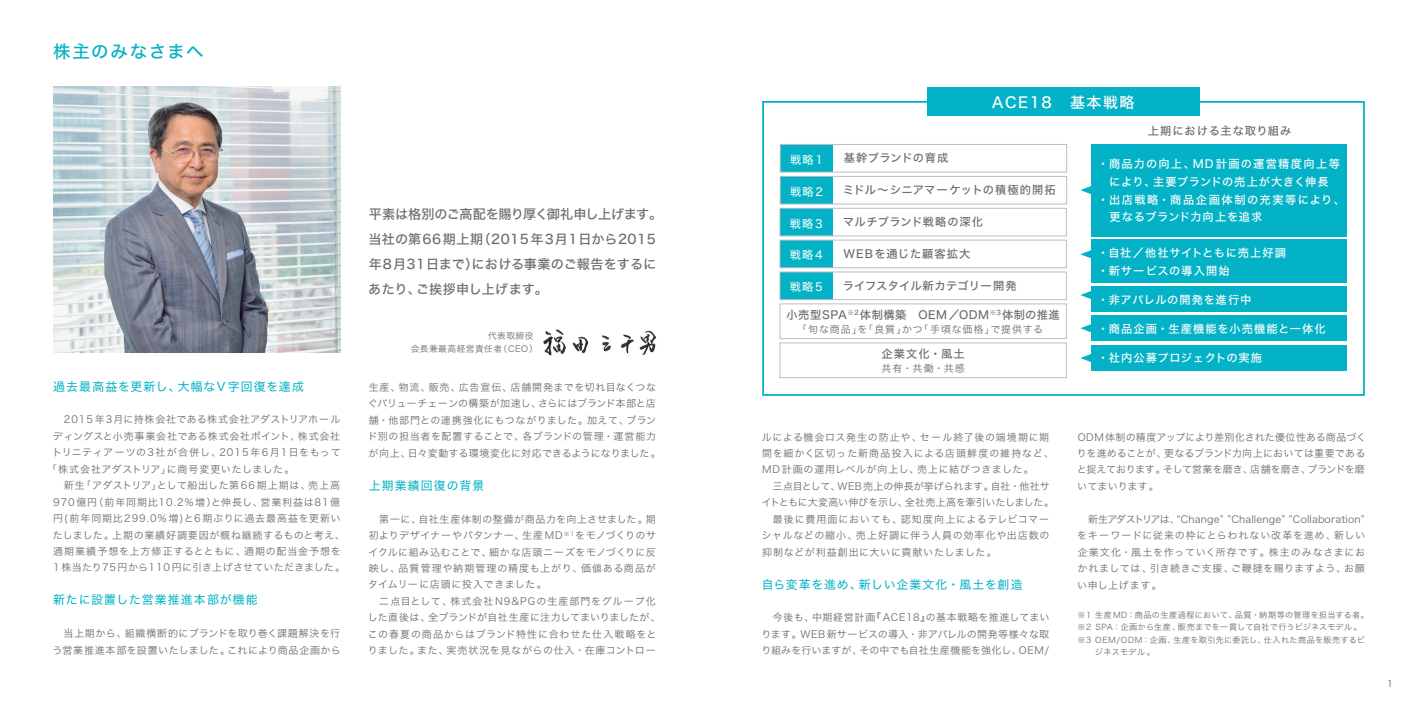
<style>
.page{position:relative;width:1418px;height:709px;background:#fff}
.page>*{position:absolute;margin:0;border:0;box-sizing:border-box;transform-origin:0 0}
._00_ttl{font:17.5px "Hira Kaku Std W5";letter-spacing:.095em;color:#03b2c6}
._00_ttl-2{font:15px "Hira Kaku Std W5";letter-spacing:.1em;color:#fff}
.t1{font:13.12px/25px "Hira Kaku Std W5";letter-spacing:.005em;color:#6c6d70;text-align:justify}
.t2{font:13.12px "Hira Kaku Std W5";letter-spacing:-.025em;color:#6c6d70}
.QA_03_para-1{font:11.88px "Hira Kaku Std W4";letter-spacing:.095em;color:#03b2c6}
.QA_03_para-1-2{font:11.88px "Hira Kaku Std W4";letter-spacing:.065em;color:#03b2c6}
._00_役員見出し01{font:11.25px/17.5px "Hira Kaku Std W5";letter-spacing:.09em;color:#fff;text-align:center}
.QA_03_para-1-3{font:11.25px "Hira Kaku Std W5";letter-spacing:.04em;color:#6c6d70}
._00_役員見出し01-2{font:11.25px "Hira Kaku Std W5";letter-spacing:.06em;color:#fff}
._00_役員見出し01-3{font:11.25px "Hira Kaku Std W4";letter-spacing:.125em;color:#fff}
.QA_03_para-1-4{font:11.25px "Hira Kaku Std W5";letter-spacing:.02em;color:#6c6d70}
.QA_03_para-1-5{font:11.25px "Hira Kaku Std W5";letter-spacing:.075em;color:#6c6d70}
.QA_03_para-1-6{font:11.25px "Hira Kaku Std W5";letter-spacing:.1em;color:#6c6d70}
.QA_03_para-1-7{font:10px/16.4px "Hira Kaku Std W3";letter-spacing:.05em;color:#6c6d70;text-align:justify}
.QA_03_para-1-8{font:10px/16.4px "Hira Kaku Std W3";letter-spacing:.07em;color:#6c6d70}
.QA_03_para-1-9{font:10px/16.4px "Hira Kaku Std W3";letter-spacing:.03em;color:#6c6d70}
.QA_03_para-1-10{font:10px/16.5px "Hira Kaku Std W3";letter-spacing:.075em;color:#6c6d70}
.QA_03_para-1-11{font:10px/16.4px "Hira Kaku Std W3";color:#6c6d70}
.QA_03_para-1-12{font:10px/16.5px "Hira Kaku Std W3";letter-spacing:-.005em;color:#6c6d70}
.QA_03_para-1-13{font:10px "Hira Kaku Std W3";letter-spacing:.1em;color:#6c6d70}
.QA_03_para-1-14{font:10px "Hira Kaku Std W3";letter-spacing:.085em;color:#6c6d70}
.t3{font:9px "Hira Kaku Std W3";color:#6c6d70}
.QA_03_para-1-15{font:8.75px "Hira Kaku Std W3";letter-spacing:.05em;color:#6c6d70}
.QA_03_para-1-16{font:8.12px/12.5px "Hira Kaku Std W3";letter-spacing:.04em;color:#6c6d70}
</style>
<div class="page">
<img style="left:53px;top:87px;width:287px;height:265px">
<div style="left:762px;top:101px;width:602px;height:295px;border:2px solid #03b2c6"></div>
<div style="left:780px;top:144px;width:53px;height:28px;background:#03b2c6"></div>
<div style="left:780px;top:144px;width:287px;height:28px;border:1px solid #bcbdc0"></div>
<div style="left:780px;top:176px;width:53px;height:28px;background:#03b2c6"></div>
<div style="left:780px;top:176px;width:287px;height:28px;border:1px solid #bcbdc0"></div>
<div style="left:780px;top:208px;width:52px;height:28px;background:#03b2c6"></div>
<div style="left:779px;top:208px;width:287px;height:28px;border:1px solid #bcbdc0"></div>
<div style="left:780px;top:240px;width:52px;height:28px;background:#03b2c6"></div>
<div style="left:779px;top:240px;width:287px;height:28px;border:1px solid #bcbdc0"></div>
<div style="left:779px;top:303px;width:287px;height:36px;border:1px solid #bcbdc0"></div>
<div style="left:779px;top:342px;width:287px;height:36px;border:1px solid #bcbdc0"></div>
<div style="left:780px;top:272px;width:52px;height:28px;background:#03b2c6"></div>
<div style="left:779px;top:272px;width:287px;height:28px;border:1px solid #bcbdc0"></div>
<div style="left:1091px;top:144px;width:255px;height:92px;background:#03b2c6"></div>
<div style="left:1091px;top:240px;width:255px;height:43px;background:#03b2c6"></div>
<div style="left:1091px;top:286px;width:255px;height:26px;background:#03b2c6"></div>
<div style="left:1091px;top:315px;width:255px;height:26px;background:#03b2c6"></div>
<div style="left:1091px;top:345px;width:255px;height:26px;background:#03b2c6"></div>
<div style="left:926px;top:87px;width:273px;height:28px;background:#03b2c6"></div>
<img style="left:544px;top:329px;width:112px;height:27px">
<svg style="left:1080px;top:186px;width:11px;height:8px"></svg>
<svg style="left:1080px;top:250px;width:11px;height:9px"></svg>
<svg style="left:1080px;top:291px;width:11px;height:8px"></svg>
<svg style="left:1080px;top:324px;width:11px;height:9px"></svg>
<svg style="left:1080px;top:354px;width:11px;height:8px"></svg>
<p class="_00_ttl" style="left:53px;top:38px;width:152px">株主のみなさまへ</p>
<p class="QA_03_para-1" style="left:53px;top:377px;width:252px">過去最高益を更新し、大幅なV字回復を達成</p>
<p class="QA_03_para-1-14" style="left:64px;top:412px;width:278px">2015年3月に持株会社である株式会社アダストリアホール</p>
<p class="QA_03_para-1-7" style="left:53px;top:428px;width:289px">ディングスと小売事業会社である株式会社ポイント、株式会社</p>
<p class="QA_03_para-1-13" style="left:52px;top:445px;width:290px">トリニティアーツの3社が合併し、2015年6月1日をもって</p>
<p class="QA_03_para-1-7" style="left:47px;top:461px;width:249px">「株式会社アダストリア」に商号変更いたしました。</p>
<p class="QA_03_para-1-8" style="left:53px;top:477px;width:294px;text-indent:11px">新生「アダストリア」として船出した第66 期上期は、売上高970億円（前年同期比10.2%増）と伸長し、営業利益は81億円(前年同期比299.0%増)と6期ぶりに過去最高益を更新いたしました。上期の業績好調要因が概ね継続するものと考え、通期業績予想を上方修正するとともに、通期の配当金予想を1株当たり75円から110円に引き上げさせていただきました。</p>
<p class="QA_03_para-1" style="left:53px;top:591px;width:206px">新たに設置した営業推進本部が機能</p>
<p class="QA_03_para-1-7" style="left:52px;top:625px;width:290px;text-align:right">当上期から、組織横断的にブランドを取り巻く課題解決を行う営業推進本部を設置いたしました。これにより商品企画から</p>
<p class="t2" style="left:369px;top:204px;width:295px">平素は格別のご高配を賜り厚く御礼申し上げます。</p>
<p class="t1" style="left:368px;top:227px;width:289px">当社の第66期上期（2015年3月1日から2015年8月31日まで）における事業のご報告をするにあたり、ご挨拶申し上げます。</p>
<p class="QA_03_para-1-15" style="left:488px;top:329px;width:47px">代表取締役</p>
<p class="QA_03_para-1-15" style="left:411px;top:342px;width:129px">会長兼最高経営責任者（CEO）</p>
<p class="QA_03_para-1-9" style="left:367px;top:379px;width:295px">生産、物流、販売、広告宣伝、店舗開発までを切れ目なくつなぐバリューチェーンの構築が加速し、さらにはブランド本部と店舗・他部門との連携強化にもつながりました。加えて、ブランド別の担当者を配置することで、各ブランドの管理・運営能力が向上、日々変動する環境変化に対応できるようになりました。</p>
<p class="QA_03_para-1" style="left:369px;top:476px;width:117px">上期業績回復の背景</p>
<p class="QA_03_para-1-7" style="left:368px;top:510px;width:289px;text-indent:11px">第一に、自社生産体制の整備が商品力を向上させました。期初よりデザイナーやパタンナー、生産MD <sup>※1</sup>をモノづくりのサイクルに組み込むことで、細かな店頭ニーズをモノづくりに反映し、品質管理や納期管理の精度も上がり、価値ある商品がタイムリーに店頭に投入できました。</p>
<p class="QA_03_para-1-7" style="left:368px;top:592px;width:294px;text-align:left;text-indent:11px">二点目として、株式会社N9&amp;PGの生産部門をグループ化した直後は、全ブランドが自社生産に注力してまいりましたが、この春夏の商品からはブランド特性に合わせた仕入戦略をとりました。また、実売状況を見ながらの仕入・在庫コントロー</p>
<p class="_00_ttl-2" style="left:991px;top:90px;width:144px">ACE18　基本戦略</p>
<p class="QA_03_para-1-5" style="left:1147px;top:122px;width:145px">上期における主な取り組み</p>
<p class="_00_役員見出し01-3" style="left:790px;top:151px;width:34px">戦略1</p>
<p class="QA_03_para-1-3" style="left:843px;top:149px;width:106px">基幹ブランドの育成</p>
<p class="_00_役員見出し01-3" style="left:790px;top:183px;width:34px">戦略2</p>
<p class="QA_03_para-1-3" style="left:843px;top:181px;width:214px">ミドル～シニアマーケットの積極的開拓</p>
<p class="_00_役員見出し01-3" style="left:790px;top:215px;width:34px">戦略3</p>
<p class="QA_03_para-1-3" style="left:842px;top:213px;width:142px">マルチブランド戦略の深化</p>
<p class="_00_役員見出し01-3" style="left:790px;top:246px;width:34px">戦略4</p>
<p class="QA_03_para-1-6" style="left:843px;top:245px;width:128px">WEBを通じた顧客拡大</p>
<p class="_00_役員見出し01-3" style="left:790px;top:278px;width:34px">戦略5</p>
<p class="QA_03_para-1-4" style="left:842px;top:277px;width:175px">ライフスタイル新カテゴリー開発</p>
<p class="QA_03_para-1-3" style="left:786px;top:306px;width:274px">小売型SPA<sup>※2</sup>体制構築　OEM／ODM<sup>※3</sup>体制の推進</p>
<p class="QA_03_para-1-10" style="left:796px;top:320px;width:248px">「旬な商品」を「良質」かつ「手頃な価格」で提供する</p>
<p class="QA_03_para-1-3" style="left:881px;top:345px;width:85px">企業文化・風土</p>
<p class="QA_03_para-1-7" style="left:881px;top:359px;width:85px">共有・共働・共感</p>
<p class="_00_役員見出し01" style="left:1097px;top:156px;width:244px">・商品力の向上、MD計画の運営精度向上等により、主要ブランドの売上が大きく伸長</p>
<p class="_00_役員見出し01" style="left:1109px;top:191px;width:237px;text-align:left;text-indent:-12px">・出店戦略・商品企画体制の充実等により、更なるブランド力向上を追求</p>
<p class="_00_役員見出し01-2" style="left:1097px;top:244px;width:190px">・自社／他社サイトともに売上好調</p>
<p class="_00_役員見出し01" style="left:1097px;top:262px;width:134px">・新サービスの導入開始</p>
<p class="_00_役員見出し01-2" style="left:1097px;top:291px;width:155px">・非アパレルの開発を進行中</p>
<p class="_00_役員見出し01" style="left:1097px;top:320px;width:230px">・商品企画・生産機能を小売機能と一体化</p>
<p class="_00_役員見出し01-2" style="left:1097px;top:349px;width:166px">・社内公募プロジェクトの実施</p>
<p class="QA_03_para-1-10" style="left:762px;top:428px;width:294px">ルによる機会ロス発生の防止や、セール終了後の端境期に期間を細かく区切った新商品投入による店頭鮮度の維持など、<br>MD計画の運用レベルが向上し、売上に結びつきました。</p>
<p class="QA_03_para-1-12" style="left:761px;top:478px;width:294px;text-indent:11px">三点目として、WEB売上の伸長が挙げられます。自社・他社サイトともに大変高い伸びを示し、全社売上高を牽引いたしました。</p>
<p class="QA_03_para-1-7" style="left:761px;top:510px;width:289px;text-indent:11px">最後に費用面においても、認知度向上によるテレビコマーシャルなどの縮小、売上好調に伴う人員の効率化や出店数の抑制などが利益創出に大いに貢献いたしました。</p>
<p class="QA_03_para-1-2" style="left:761px;top:575px;width:262px">自ら変革を進め、新しい企業文化・風土を創造</p>
<p class="QA_03_para-1-7" style="left:761px;top:609px;width:290px;text-indent:11px">今後も、中期経営計画『ACE18』の基本戦略を推進してまいります。WEB新サービスの導入・非アパレルの開発等様々な取り組みを行いますが、その中でも自社生産機能を強化し、OEM/</p>
<p class="QA_03_para-1-11" style="left:1076px;top:428px;width:291px">ODM体制の精度アップにより差別化された優位性ある商品づくりを進めることが、更なるブランド力向上においては重要であると捉えております。そして営業を磨き、店舗を磨き、ブランドを磨いてまいります。</p>
<p class="QA_03_para-1-7" style="left:1077px;top:510px;width:289px;text-indent:11px">新生アダストリアは、“Change” ”Challenge” ”Collaboration”をキーワードに従来の枠にとらわれない改革を進め、新しい企業文化・風土を作っていく所存です。株主のみなさまにおかれましては、引き続きご支援、ご鞭撻を賜りますよう、お願い申し上げます。</p>
<p class="QA_03_para-1-16" style="left:1077px;top:608px;width:293px">※1 生産MD：商品の生産過程において、品質・納期等の管理を担当する者。</p>
<p class="QA_03_para-1-16" style="left:1077px;top:620px;width:286px">※2 SPA：企画から生産、販売までを一貫して自社で行うビジネスモデル。</p>
<p class="QA_03_para-1-16" style="left:1094px;top:633px;width:271px;text-indent:-18px">※3 OEM/ODM：企画、生産を取引先に委託し、仕入れた商品を販売するビジネスモデル。</p>
<p class="t3" style="left:1387px;top:677px;width:7px">1</p>
</div>
